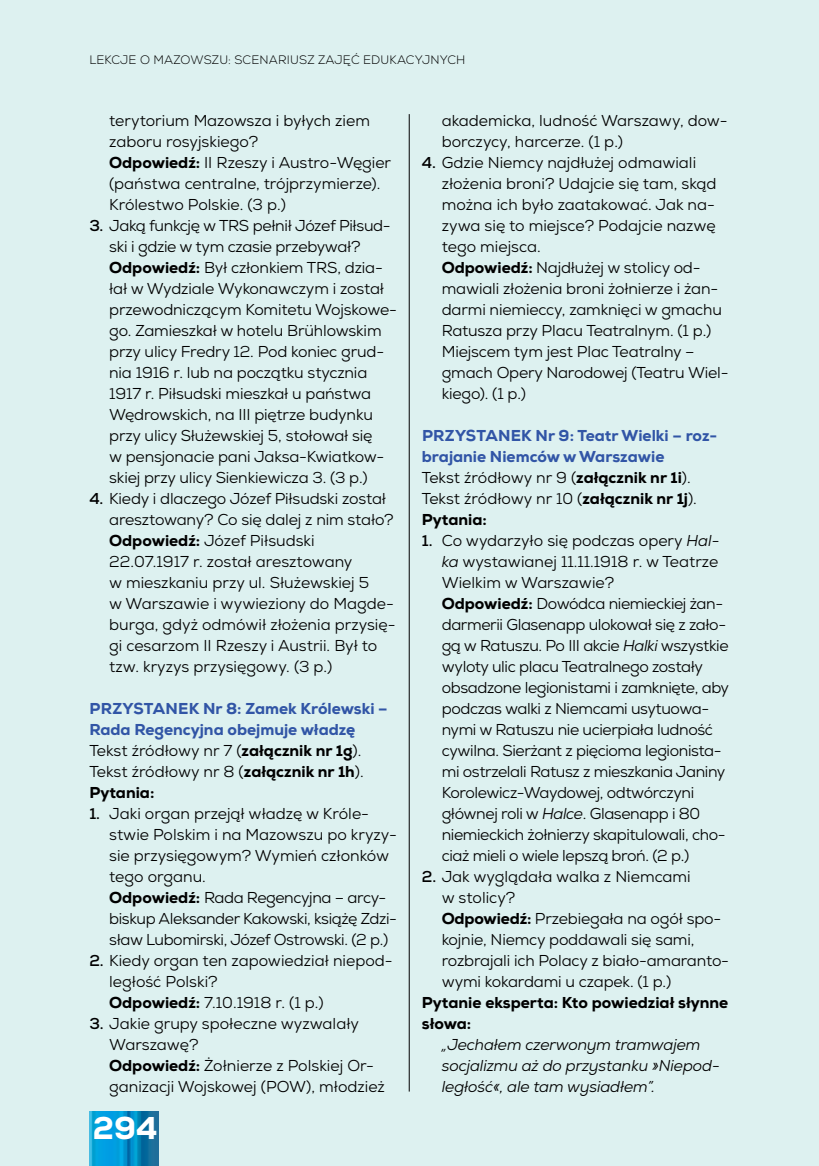
<style>
.page{position:relative;width:819px;height:1166px;background:#ddf1f0}
.page>*{position:absolute;margin:0;border:0;box-sizing:border-box;transform-origin:0 0}
.t1{font:800 31.5px "Nexa";color:#fff}
.t2{font:15.75px/21px "Nexa";letter-spacing:-.01em;color:#000}
.t3{font:800 15.75px/21px "Nexa";color:#3155a6}
.t4{font:italic 15.75px/21px "Nexa";letter-spacing:-.01em;color:#000}
.t5{font:800 15.75px/21px "Nexa";color:#000}
.t6{font:300 12.25px "Nexa";letter-spacing:.015em;color:#000}
.s1{font-weight:800}
.s2{font-weight:700}
.s3{font-weight:400;color:#000}
.s4{color:#000}
.s5{font-style:italic}
</style>
<div class="page">
<hr style="left:409px;top:114px;width:1px;height:977px;background:#000">
<img style="left:89px;top:1111px;width:70px;height:55px">
<p class="t6" style="left:89px;top:52px;width:377px">LEKCJE O MAZOWSZU: SCENARIUSZ ZAJĘĆ EDUKACYJNYCH</p>
<p class="t2" style="left:109px;top:110px;width:283px">terytorium Mazowsza i byłych ziem zaboru rosyjskiego?<br><span class="s1">Odpowiedź:</span> II Rzeszy i Austro-Węgier (państwa centralne, trójprzymierze).<br>Królestwo Polskie. (3 p.)</p>
<p class="t2" style="left:109px;top:215px;width:289px;text-indent:-20px"><span class="s2">3.</span> Jaką funkcję w TRS pełnił Józef Piłsud&shy;ski i gdzie w tym czasie przebywał?<br><span class="s1">Odpowiedź:</span> Był członkiem TRS, dzia&shy;łał w Wydziale Wykonawczym i został przewodniczącym Komitetu Wojskowe&shy;go. Zamieszkał w hotelu Brühlowskim przy ulicy Fredry 12. Pod koniec grud&shy;nia 1916 r. lub na początku stycznia 1917 r. Piłsudski mieszkał u państwa Wędrowskich, na III piętrze budynku przy ulicy Służewskiej 5, stołował się<br>w pensjonacie pani Jaksa-Kwiatkow&shy;skiej przy ulicy Sienkiewicza 3. (3 p.)</p>
<p class="t2" style="left:109px;top:488px;width:288px;text-indent:-20px"><span class="s2">4.</span> Kiedy i dlaczego Józef Piłsudski został aresztowany? Co się dalej z nim stało?<br><span class="s1">Odpowiedź:</span> Józef Piłsudski 22.07.1917 r. został aresztowany<br>w mieszkaniu przy ul. Służewskiej 5<br>w Warszawie i wywieziony do Magde&shy;burga, gdyż odmówił złożenia przysię&shy;gi cesarzom II Rzeszy i Austrii. Był to tzw. kryzys przysięgowy. (3 p.)</p>
<p class="t3" style="left:89px;top:698px;width:300px">PRZYSTANEK Nr 8: Zamek Królewski –<br>Rada Regencyjna obejmuje władzę<br><span class="s3">Tekst źródłowy nr 7 (</span><span class="s4">załącznik nr 1g</span><span class="s3">).<br>Tekst źródłowy nr 8 (</span><span class="s4">załącznik nr 1h</span><span class="s3">).<br></span><span class="s4">Pytania:</span></p>
<p class="t2" style="left:109px;top:803px;width:289px;text-indent:-20px"><span class="s2">1.</span> Jaki organ przejął władzę w Króle&shy;stwie Polskim i na Mazowszu po kryzy&shy;sie przysięgowym? Wymień członków tego organu.<br><span class="s1">Odpowiedź:</span> Rada Regencyjna – arcy&shy;biskup Aleksander Kakowski, książę Zdzi&shy;sław Lubomirski, Józef Ostrowski. (2 p.)</p>
<p class="t2" style="left:109px;top:950px;width:285px;text-indent:-20px"><span class="s2">2.</span> Kiedy organ ten zapowiedział niepod&shy;ległość Polski?<br><span class="s1">Odpowiedź:</span> 7.10.1918 r. (1 p.)</p>
<p class="t2" style="left:109px;top:1013px;width:277px;text-indent:-20px"><span class="s2">3.</span> Jakie grupy społeczne wyzwalały<br>Warszawę?<br><span class="s1">Odpowiedź:</span> Żołnierze z Polskiej Or&shy;ganizacji Wojskowej (POW), młodzież</p>
<h1 class="t1" style="left:93px;top:1108px;width:66px">294</h1>
<p class="t2" style="left:441px;top:110px;width:287px">akademicka, ludność Warszawy, dow&shy;borczycy, harcerze. (1 p.)</p>
<p class="t2" style="left:441px;top:152px;width:288px;text-indent:-20px"><span class="s2">4.</span> Gdzie Niemcy najdłużej odmawiali złożenia broni? Udajcie się tam, skąd można ich było zaatakować. Jak na&shy;zywa się to miejsce? Podajcie nazwę tego miejsca.<br><span class="s1">Odpowiedź:</span> Najdłużej w stolicy od&shy;mawiali złożenia broni żołnierze i żan&shy;darmi niemieccy, zamknięci w gmachu<br>Ratusza przy Placu Teatralnym. (1 p.)<br>Miejscem tym jest Plac Teatralny – gmach Opery Narodowej (Teatru Wiel&shy;kiego). (1 p.)</p>
<p class="t3" style="left:422px;top:425px;width:297px">PRZYSTANEK Nr 9: Teatr Wielki – roz&shy;brajanie Niemców w Warszawie<br><span class="s3">Tekst źródłowy nr 9 (</span><span class="s4">załącznik nr 1i</span><span class="s3">).<br>Tekst źródłowy nr 10 (</span><span class="s4">załącznik nr 1j</span><span class="s3">).<br></span><span class="s4">Pytania:</span></p>
<p class="t2" style="left:441px;top:530px;width:289px;text-indent:-20px"><span class="s2">1.</span> Co wydarzyło się podczas opery <span class="s5">Hal&shy;ka</span> wystawianej 11.11.1918 r. w Teatrze Wielkim w Warszawie?<br><span class="s1">Odpowiedź:</span> Dowódca niemieckiej żan&shy;darmerii Glasenapp ulokował się z zało&shy;gą w Ratuszu. Po III akcie <span class="s5">Halki</span> wszystkie wyloty ulic placu Teatralnego zostały obsadzone legionistami i zamknięte, aby podczas walki z Niemcami usytuowa&shy;nymi w Ratuszu nie ucierpiała ludność cywilna. Sierżant z pięcioma legionista&shy;mi ostrzelali Ratusz z mieszkania Janiny Korolewicz-Waydowej, odtwórczyni głównej roli w <span class="s5">Halce</span>. Glasenapp i 80 niemieckich żołnierzy skapitulowali, cho&shy;ciaż mieli o wiele lepszą broń. (2 p.)</p>
<p class="t2" style="left:441px;top:866px;width:289px;text-indent:-20px"><span class="s2">2.</span> Jak wyglądała walka z Niemcami<br>w stolicy?<br><span class="s1">Odpowiedź:</span> Przebiegała na ogół spo&shy;kojnie, Niemcy poddawali się sami, rozbrajali ich Polacy z biało-amaranto&shy;wymi kokardami u czapek. (1 p.)</p>
<p class="t5" style="left:422px;top:992px;width:308px">Pytanie eksperta: Kto powiedział słynne słowa:</p>
<p class="t4" style="left:441px;top:1034px;width:279px">„Jechałem czerwonym tramwajem socjalizmu aż do przystanku »Niepod&shy;ległość«, ale tam wysiadłem”.</p>
</div>
